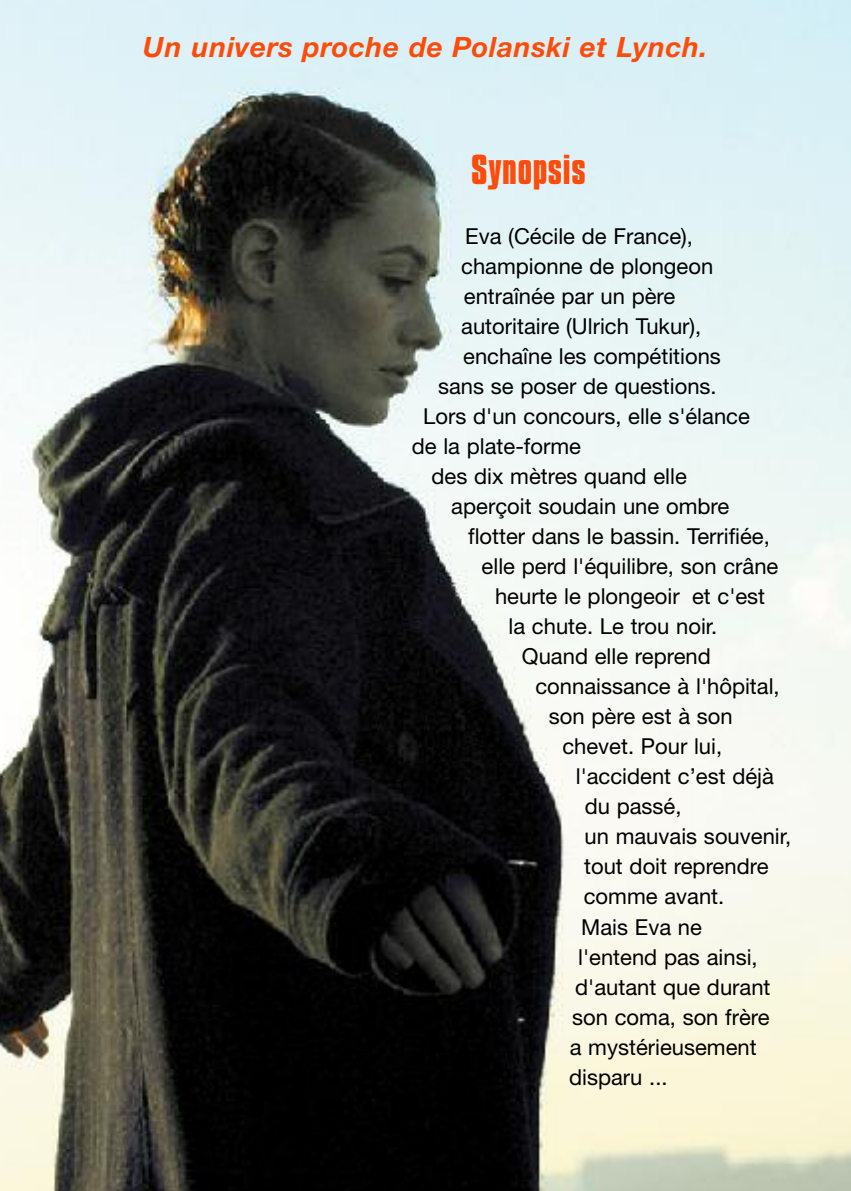
<style>
.page{position:relative;width:851px;height:1191px;background:#fff}
.page>*{position:absolute;margin:0;border:0;box-sizing:border-box;transform-origin:0 0}
.t1{font:700 36px "Compacta BT";letter-spacing:.02em;color:#ff4c0b}
.t2{font:italic 700 28px "Helvetica Neue";letter-spacing:.02em;color:#ff4c0b}
.t3{font:22px "Helvetica Neue";color:#000}
</style>
<div class="page">
<img style="left:0;top:0;width:850px;height:1191px">
<p class="t2" style="left:143px;top:37px;width:565px">Un univers proche de Polanski et Lynch.</p>
<h1 class="t1" style="left:471px;top:155px;width:116px">SYNOPSIS</h1>
<p class="t3" style="left:465px;top:228px;width:229px">Eva (Cécile de France),</p>
<p class="t3" style="left:461px;top:258px;width:253px">championne de plongeon</p>
<p class="t3" style="left:464px;top:288px;width:213px">entraînée par un père</p>
<p class="t3" style="left:461px;top:318px;width:242px">autoritaire (Ulrich Tukur),</p>
<p class="t3" style="left:463px;top:348px;width:259px">enchaîne les compétitions</p>
<p class="t3" style="left:438px;top:378px;width:280px">sans se poser de questions.</p>
<p class="t3" style="left:423px;top:408px;width:328px">Lors d'un concours, elle s'élance</p>
<p class="t3" style="left:411px;top:438px;width:171px">de la plate-forme</p>
<p class="t3" style="left:431px;top:468px;width:257px">des dix mètres quand elle</p>
<p class="t3" style="left:451px;top:498px;width:279px">aperçoit soudain une ombre</p>
<p class="t3" style="left:468px;top:528px;width:303px">flotter dans le bassin. Terrifiée,</p>
<p class="t3" style="left:481px;top:558px;width:298px">elle perd l'équilibre, son crâne</p>
<p class="t3" style="left:495px;top:588px;width:271px">heurte le plongeoir et c'est</p>
<p class="t3" style="left:508px;top:618px;width:210px">la chute. Le trou noir.</p>
<p class="t3" style="left:522px;top:648px;width:190px">Quand elle reprend</p>
<p class="t3" style="left:535px;top:678px;width:246px">connaissance à l'hôpital,</p>
<p class="t3" style="left:549px;top:708px;width:185px">son père est à son</p>
<p class="t3" style="left:562px;top:738px;width:161px">chevet. Pour lui,</p>
<p class="t3" style="left:575px;top:768px;width:200px">l'accident c’est déjà</p>
<p class="t3" style="left:584px;top:798px;width:98px">du passé,</p>
<p class="t3" style="left:584px;top:828px;width:208px">un mauvais souvenir,</p>
<p class="t3" style="left:584px;top:858px;width:186px">tout doit reprendre</p>
<p class="t3" style="left:583px;top:888px;width:142px">comme avant.</p>
<p class="t3" style="left:581px;top:918px;width:122px">Mais Eva ne</p>
<p class="t3" style="left:578px;top:948px;width:181px">l'entend pas ainsi,</p>
<p class="t3" style="left:575px;top:978px;width:197px">d'autant que durant</p>
<p class="t3" style="left:572px;top:1008px;width:199px">son coma, son frère</p>
<p class="t3" style="left:569px;top:1038px;width:188px">a mystérieusement</p>
<p class="t3" style="left:569px;top:1068px;width:100px">disparu ...</p>
</div>
